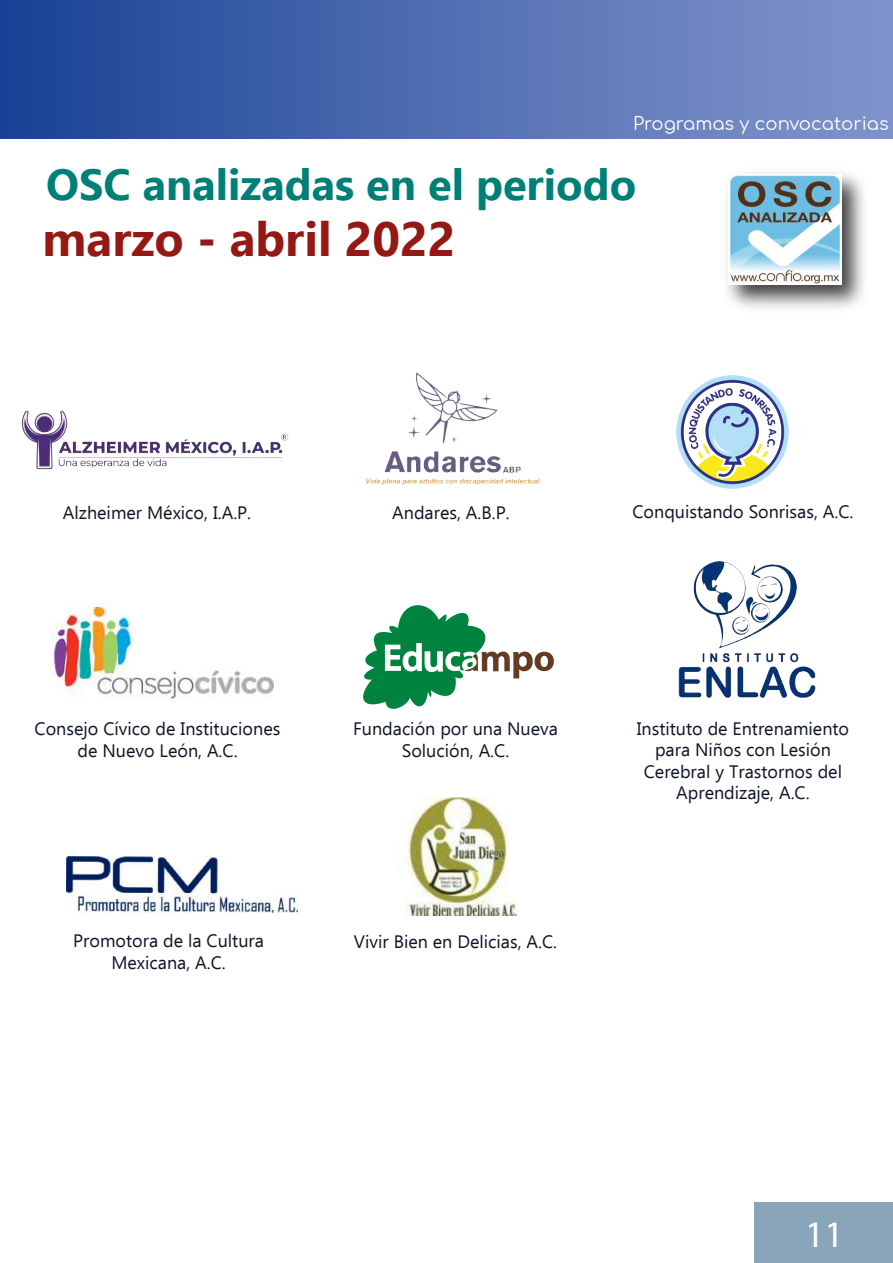
<style>
.page{position:relative;width:893px;height:1263px;background:#fff}
.page>*{position:absolute;margin:0;border:0;box-sizing:border-box;transform-origin:0 0}
.t1{font:700 48px "Ebrima";color:#941914}
.t2{font:700 43.5px "Ebrima";color:#007f76}
.t3{font:37.5px "Myriad Pro";color:#fff}
.t4{font:18px/21.6px "Ebrima";color:#111528;text-align:center}
.t5{font:18px "Comfortaa";color:#fff}
</style>
<div class="page">
<div style="left:754px;top:1203px;width:139px;height:60px;background:#88a5ba"></div>
<img style="left:727px;top:172px;width:138px;height:137px">
<img style="left:728px;top:174px;width:114px;height:111px">
<div style="left:0;top:0;width:893px;height:139px;background:linear-gradient(to right,#1a4496,#8496cd)"></div>
<img style="left:21px;top:410px;width:268px;height:60px">
<img style="left:366px;top:372px;width:173px;height:113px">
<img style="left:676px;top:376px;width:112px;height:112px">
<img style="left:51px;top:607px;width:222px;height:93px">
<img style="left:363px;top:605px;width:191px;height:104px">
<img style="left:678px;top:561px;width:138px;height:137px">
<img style="left:67px;top:856px;width:230px;height:56px">
<img style="left:402px;top:798px;width:116px;height:117px">
<p class="t5" style="left:633px;top:107px;width:257px">Programas y convocatorias</p>
<h2 class="t2" style="left:46px;top:151px;width:592px">OSC analizadas en el periodo</h2>
<h1 class="t1" style="left:43px;top:201px;width:414px">marzo - abril 2022</h1>
<p class="t4" style="left:63px;top:501px;width:190px">Alzheimer México, I.A.P.</p>
<p class="t4" style="left:632px;top:500px;width:222px">Conquistando Sonrisas, A.C.</p>
<p class="t4" style="left:392px;top:501px;width:119px">Andares, A.B.P.</p>
<p class="t4" style="left:35px;top:717px;width:247px">Consejo Cívico de Instituciones de Nuevo León, A.C.</p>
<p class="t4" style="left:353px;top:717px;width:206px">Fundación por una Nueva<br>Solución, A.C.</p>
<p class="t4" style="left:73px;top:929px;width:192px">Promotora de la Cultura<br>Mexicana, A.C.</p>
<p class="t4" style="left:354px;top:930px;width:205px">Vivir Bien en Delicias, A.C.</p>
<p class="t4" style="left:637px;top:717px;width:214px">Instituto de Entrenamiento para Niños con Lesión<br>Cerebral y Trastornos del<br>Aprendizaje, A.C.</p>
<h3 class="t3" style="left:805px;top:1216px;width:40px">11</h3>
</div>
